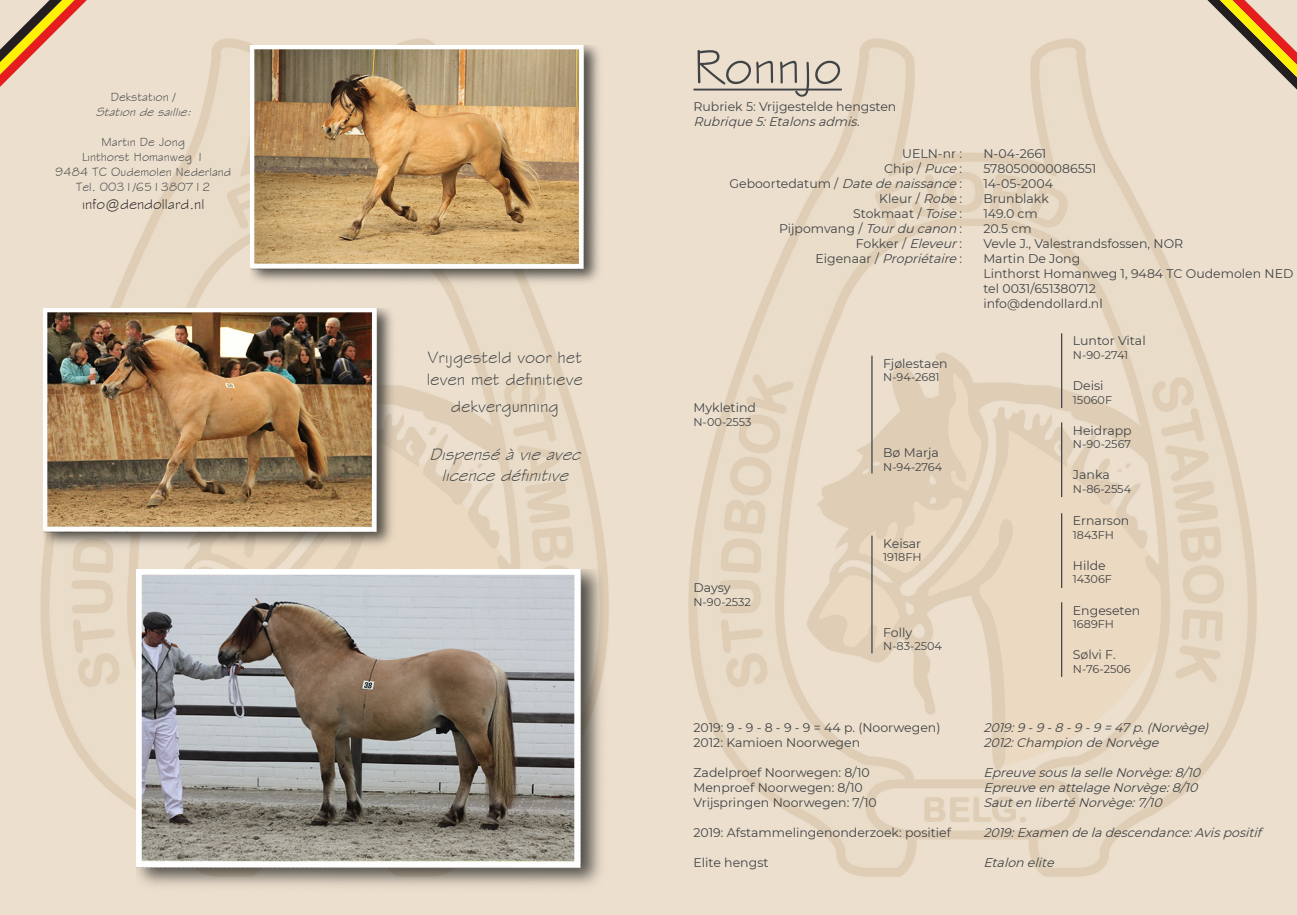
<style>
.page{position:relative;width:1297px;height:915px;background:#fff}
.page>*{position:absolute;margin:0;border:0;box-sizing:border-box;transform-origin:0 0}
.t1{font:50px "Stylus BT";color:#414446}
.t2{font:17.5px/21px "Stylus BT";color:#414446}
.t3{font:italic 17.5px/21px "Stylus BT";color:#414446;text-align:center}
.t4{font:15px "Stylus BT";color:#231f20}
.t5{font:12.5px/15px "Montserrat";color:#414446}
.t6{font:italic 12.5px "Montserrat";color:#414446}
.t7{font:12.5px "Stylus BT";color:#414446}
.t8{font:italic 12.5px "Stylus BT";color:#414446}
.t9{font:11.25px "Montserrat";color:#414446}
.s1{font-style:italic}
.s2{font-style:normal}
</style>
<div class="page">
<img style="left:666px;top:0;width:631px;height:914px">
<svg style="left:1171px;top:0;width:126px;height:126px;background:#e0cbb0"></svg>
<img style="left:0;top:0;width:666px;height:914px">
<svg style="left:0;top:0;width:123px;height:123px;background:#e3caae"></svg>
<hr style="left:871px;top:355px;width:1px;height:118px;background:#414446">
<hr style="left:871px;top:535px;width:1px;height:118px;background:#414446">
<hr style="left:1061px;top:602px;width:1px;height:74px;background:#414446">
<hr style="left:1061px;top:513px;width:1px;height:74px;background:#414446">
<hr style="left:1061px;top:422px;width:1px;height:75px;background:#414446">
<hr style="left:1061px;top:333px;width:1px;height:75px;background:#414446">
<img style="left:44px;top:308px;width:353px;height:244px">
<img style="left:251px;top:45px;width:353px;height:244px">
<img style="left:136px;top:569px;width:473px;height:326px">
<hr style="left:693px;top:89px;width:149px;height:1px;background:#414446">
<p class="t7" style="left:111px;top:89px;width:67px">Dekstation /</p>
<p class="t8" style="left:96px;top:104px;width:101px">Stationdesaillie:</p>
<p class="t7" style="left:101px;top:134px;width:85px">Martin De Jong</p>
<p class="t7" style="left:82px;top:149px;width:124px">Linthorst Homanweg 1</p>
<p class="t7" style="left:55px;top:164px;width:177px">9484 TC Oudemolen Nederland</p>
<p class="t7" style="left:76px;top:179px;width:136px">Tel. 0031/651380712</p>
<p class="t4" style="left:82px;top:194px;width:124px">info@dendollard.nl</p>
<h2 class="t2" style="left:427px;top:347px;width:158px">Vrijgesteld voor het leven met definitieve</h2>
<h2 class="t2" style="left:451px;top:395px;width:110px">dekvergunning</h2>
<h2 class="t3" style="left:429px;top:443px;width:158px">Dispenséàvieavec licencedéfinitive</h2>
<p class="t1" style="left:693px;top:36px;width:150px">Ronnjo</p>
<p class="t5" style="left:693px;top:99px;width:204px">Rubriek 5: Vrijgestelde hengsten</p>
<p class="t6" style="left:693px;top:113px;width:172px">Rubrique5:Etalonsadmis.</p>
<p class="t5" style="left:902px;top:145px;width:61px">UELN-nr :</p>
<p class="t5" style="left:884px;top:160px;width:79px">C h i p / <span class="s1">Puce</span>:</p>
<p class="t5" style="left:729px;top:175px;width:234px">G e b o o rte d a t u m / <span class="s1">Datedenaissance</span>:</p>
<p class="t5" style="left:879px;top:190px;width:84px">Kleur / <span class="s1">Robe</span>:</p>
<p class="t5" style="left:853px;top:205px;width:110px">Stokmaat / <span class="s1">Toise</span>:</p>
<p class="t5" style="left:779px;top:220px;width:184px">Pijpomvang / <span class="s1">Tourdu canon</span> :</p>
<p class="t5" style="left:856px;top:235px;width:108px">F o k ke r / <span class="s1">Eleveur</span>:</p>
<p class="t6" style="left:815px;top:249px;width:148px"><span class="s2">E i g e n a a r /</span> Propriétaire<span class="s2">:</span></p>
<p class="t5" style="left:693px;top:400px;width:64px">Mykletind</p>
<p class="t9" style="left:693px;top:414px;width:60px">N-00-2553</p>
<p class="t5" style="left:693px;top:579px;width:39px">Daysy</p>
<p class="t9" style="left:693px;top:594px;width:59px">N-90-2532</p>
<p class="t5" style="left:883px;top:355px;width:66px">Fjølestaen</p>
<p class="t9" style="left:883px;top:369px;width:58px">N-94-2681</p>
<p class="t5" style="left:883px;top:444px;width:57px">Bø Marja</p>
<p class="t9" style="left:883px;top:458px;width:61px">N-94-2764</p>
<p class="t5" style="left:883px;top:535px;width:40px">Keisar</p>
<p class="t9" style="left:883px;top:549px;width:40px">1918FH</p>
<p class="t5" style="left:883px;top:624px;width:31px">Folly</p>
<p class="t9" style="left:883px;top:638px;width:60px">N-83-2504</p>
<p class="t5" style="left:693px;top:719px;width:249px">2019: 9 - 9 - 8 - 9 - 9 = 44 p. (Noorwegen)</p>
<p class="t5" style="left:693px;top:734px;width:168px">2012: Kamioen Noorwegen</p>
<p class="t5" style="left:693px;top:764px;width:178px">Zadelproef Noorwegen: 8/10</p>
<p class="t5" style="left:693px;top:779px;width:171px">Menproef Noorwegen: 8/10</p>
<p class="t5" style="left:693px;top:794px;width:185px">Vrijspringen Noorwegen: 7/10</p>
<p class="t5" style="left:693px;top:824px;width:259px">2019: Afstammelingenonderzoek: positief</p>
<p class="t5" style="left:693px;top:854px;width:77px">Elite hengst</p>
<p class="t5" style="left:983px;top:145px;width:65px">N-04-2661</p>
<p class="t5" style="left:983px;top:160px;width:114px">578050000086551</p>
<p class="t5" style="left:983px;top:175px;width:71px">14-05-2004</p>
<p class="t5" style="left:983px;top:190px;width:67px">Brunblakk</p>
<p class="t5" style="left:983px;top:205px;width:56px">149.0 cm</p>
<p class="t5" style="left:983px;top:220px;width:50px">20.5 cm</p>
<p class="t5" style="left:983px;top:235px;width:201px">Vevle J., Valestrandsfossen, NOR</p>
<p class="t5" style="left:983px;top:250px;width:98px">Martin De Jong</p>
<p class="t5" style="left:983px;top:265px;width:311px">Linthorst Homanweg 1, 9484 TC Oudemolen NED tel 0031/651380712</p>
<p class="t5" style="left:983px;top:295px;width:121px">info@dendollard.nl</p>
<p class="t5" style="left:1073px;top:333px;width:74px">Luntor Vital</p>
<p class="t9" style="left:1073px;top:347px;width:57px">N-90-2741</p>
<p class="t5" style="left:1073px;top:377px;width:32px">Deisi</p>
<p class="t9" style="left:1073px;top:392px;width:41px">15060F</p>
<p class="t5" style="left:1073px;top:422px;width:60px">Heidrapp</p>
<p class="t9" style="left:1073px;top:436px;width:60px">N-90-2567</p>
<p class="t5" style="left:1073px;top:467px;width:38px">Janka</p>
<p class="t9" style="left:1073px;top:481px;width:60px">N-86-2554</p>
<p class="t5" style="left:1073px;top:513px;width:58px">Ernarson</p>
<p class="t9" style="left:1073px;top:527px;width:43px">1843FH</p>
<p class="t5" style="left:1073px;top:557px;width:34px">Hilde</p>
<p class="t9" style="left:1073px;top:571px;width:41px">14306F</p>
<p class="t5" style="left:1073px;top:602px;width:69px">Engeseten</p>
<p class="t9" style="left:1073px;top:616px;width:43px">1689FH</p>
<p class="t5" style="left:1073px;top:646px;width:44px">Sølvi F.</p>
<p class="t9" style="left:1073px;top:660px;width:59px">N-76-2506</p>
<p class="t6" style="left:983px;top:718px;width:231px">2019:9-9-8-9-9=47p.(Norvège)</p>
<p class="t6" style="left:983px;top:733px;width:181px">2012:Champion deNorvège</p>
<p class="t6" style="left:983px;top:763px;width:223px">EpreuvesouslaselleNorvège:8/10</p>
<p class="t6" style="left:983px;top:778px;width:220px">Epreuveen attelageNorvège:8/10</p>
<p class="t6" style="left:983px;top:793px;width:184px">Sauten libertéNorvège:7/10</p>
<p class="t6" style="left:983px;top:823px;width:284px">2019:Examen deladescendance:Avispositif</p>
<p class="t6" style="left:983px;top:853px;width:76px">Etalon elite</p>
</div>
